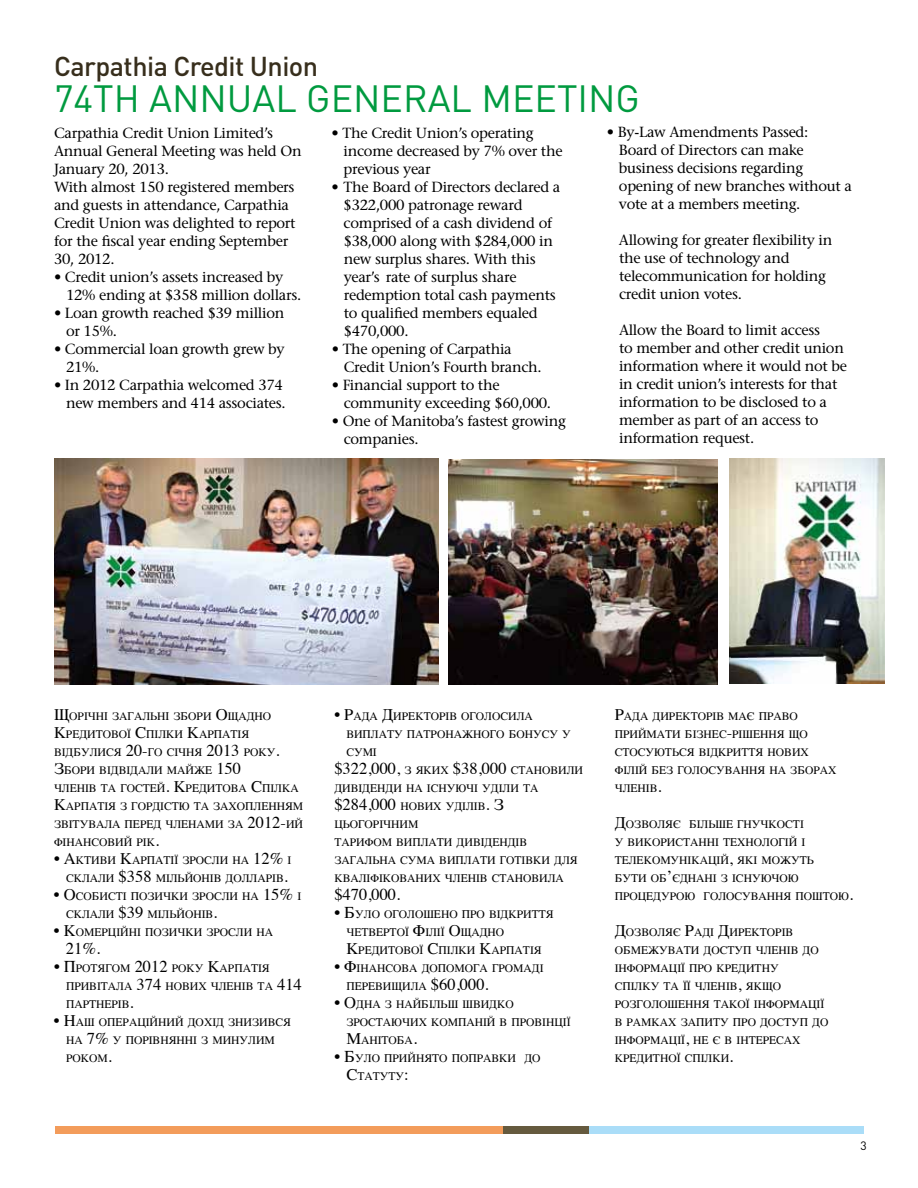
<style>
.page{position:relative;width:918px;height:1188px;background:#fff}
.page>*{position:absolute;margin:0;border:0;box-sizing:border-box;transform-origin:0 0}
.t1{font:37.5px "DIN";color:#009a3f}
.t2{font:500 27px "DIN";letter-spacing:-.02em;color:#372e1c}
.t3{font:16.5px "Times";color:#000}
.t4{font:14.7px/18px "Stone Serif";letter-spacing:-.02em;color:#000}
.t5{font:12px "DIN";color:#000}
.t6{font:11.55px/18px "Times";color:#000}
.s1{font-size:16.5px}
.s2{font-size:11.55px}
</style>
<div class="page">
<div style="left:589px;top:1126px;width:274px;height:8px;background:#aaddf8"></div>
<div style="left:502px;top:1126px;width:87px;height:8px;background:#655a3e"></div>
<div style="left:55px;top:1126px;width:448px;height:8px;background:#f39c5b"></div>
<img style="left:54px;top:459px;width:385px;height:225px">
<img style="left:448px;top:459px;width:270px;height:225px">
<img style="left:730px;top:458px;width:154px;height:226px">
<h2 class="t2" style="left:54px;top:49px;width:266px">Carpathia Credit Union</h2>
<h1 class="t1" style="left:54px;top:75px;width:544px">74TH ANNUAL GENERAL MEETING</h1>
<p class="t4" style="left:54px;top:124px;width:249px">Carpathia Credit Union Limited’s<br>Annual General Meeting was held On<br>January 20, 2013.<br>With almost 150 registered members and guests in attendance, Carpathia<br>Credit Union was delighted to report for the fiscal year ending September<br>30, 2012.</p>
<p class="t4" style="left:66px;top:268px;width:237px;text-indent:-12px">• Credit union’s assets increased by<br>12% ending at $358 million dollars.</p>
<p class="t4" style="left:66px;top:304px;width:220px;text-indent:-12px">• Loan growth reached $39 million or 15%.</p>
<p class="t4" style="left:66px;top:340px;width:220px;text-indent:-12px">• Commercial loan growth grew by<br>21%.</p>
<p class="t4" style="left:54px;top:376px;width:233px;text-align:right">• In 2012 Carpathia welcomed 374 new members and 414 associates.</p>
<p class="t4" style="left:619px;top:123px;width:235px;text-indent:-12px">• By-Law Amendments Passed:<br>Board of Directors can make business decisions regarding opening of new branches without a vote at a members meeting.</p>
<p class="t4" style="left:619px;top:231px;width:215px">Allowing for greater flexibility in the use of technology and telecommunication for holding credit union votes.</p>
<p class="t4" style="left:619px;top:321px;width:230px">Allow the Board to limit access<br>to member and other credit union information where it would not be in credit union’s interests for that information to be disclosed to a member as part of an access to information request.</p>
<p class="t4" style="left:344px;top:124px;width:221px;text-indent:-12px">• The Credit Union’s operating income decreased by 7% over the previous year</p>
<p class="t4" style="left:344px;top:178px;width:218px;text-indent:-12px">• The Board of Directors declared a $322,000 patronage reward comprised of a cash dividend of $38,000 along with $284,000 in new surplus shares. With this year’s rate of surplus share redemption total cash payments to qualified members equaled $470,000.</p>
<p class="t4" style="left:344px;top:340px;width:199px;text-indent:-12px">• The opening of Carpathia<br>Credit Union’s Fourth branch.</p>
<p class="t4" style="left:344px;top:376px;width:209px;text-indent:-12px">• Financial support to the community exceeding $60,000.</p>
<p class="t4" style="left:344px;top:412px;width:224px;text-indent:-12px">• One of Manitoba’s fastest growing companies.</p>
<p class="t6" style="left:54px;top:706px;width:251px"><span class="s1">Щ</span>орічнi загальнi збори <span class="s1">О</span>щадно<br><span class="s1">К</span>редитової <span class="s1">С</span>пілки <span class="s1">К</span>арпатія відбулися <span class="s1">20-</span>го січня <span class="s1">2013</span> року<span class="s1">.<br>З</span>бори відвідали майже <span class="s1">150<br></span>членів та гостей<span class="s1">. К</span>редитова <span class="s1">С</span>пілка<br><span class="s1">К</span>арпатія з гордістю та захопленням звітувала перед членами за <span class="s1">2012-</span>ий фінансовий рік<span class="s1">.</span></p>
<p class="t6" style="left:66px;top:850px;width:227px;text-indent:-12px"><span class="s1">• А</span>ктиви <span class="s1">К</span>арпатiї зросли на <span class="s1">12%</span> і склали <span class="s1">$358</span> мільйонів долларів<span class="s1">.</span></p>
<p class="t6" style="left:66px;top:886px;width:237px;text-indent:-12px"><span class="s1">• О</span>собисті позички зросли на <span class="s1">15%</span> і склали <span class="s1">$39</span> мільйонів<span class="s1">.</span></p>
<p class="t6" style="left:54px;top:922px;width:221px"><span class="s1">• К</span>омерційні позички зросли на</p>
<h3 class="t3" style="left:66px;top:933px;width:36px">21%.</h3>
<p class="t6" style="left:66px;top:958px;width:237px;text-indent:-12px"><span class="s1">• П</span>ротягом <span class="s1">2012</span> року <span class="s1">К</span>арпатія привітала <span class="s1">374</span> нових членів та <span class="s1">414 </span>партнерів<span class="s1">.</span></p>
<p class="t6" style="left:66px;top:1012px;width:227px;text-indent:-12px"><span class="s1">• Н</span>аш операційний дохід знизився на <span class="s1">7%</span> у порівнянні з минулим роком<span class="s1">.</span></p>
<p class="t6" style="left:346px;top:706px;width:226px;text-indent:-12px"><span class="s1">• Р</span>ада <span class="s1">Д</span>иректорів оголосила виплату патронажного бонусу у сумі</p>
<h3 class="t3" style="left:334px;top:753px;width:250px">$322,000, <span class="s2">з яких</span> $38,000 <span class="s2">становили</span></h3>
<p class="t6" style="left:334px;top:778px;width:245px">дивіденди на існуючі уділи та <span class="s1">$284,000</span> нових уділів<span class="s1">. З </span>цьогорічним<br>тарифом виплати дивiдендів загальна сума виплати готівки для кваліфікованих членів становила</p>
<h3 class="t3" style="left:334px;top:879px;width:67px">$470,000.</h3>
<p class="t6" style="left:346px;top:904px;width:209px;text-indent:-12px"><span class="s1">• Б</span>уло оголошено про відкриття четвертої <span class="s1">Ф</span>ілії <span class="s1">О</span>щадно<br><span class="s1">К</span>редитової <span class="s1">С</span>пілки <span class="s1">К</span>арпатія</p>
<p class="t6" style="left:346px;top:958px;width:199px;text-indent:-12px"><span class="s1">• Ф</span>інансова допомога громаді перевищила <span class="s1">$60,000.</span></p>
<p class="t6" style="left:334px;top:994px;width:181px"><span class="s1">• О</span>дна з найбільш швидко</p>
<p class="t6" style="left:346px;top:1012px;width:226px">зростаючих компаній в провінцiї</p>
<p class="t6" style="left:334px;top:1030px;width:84px"><span class="s1">М</span>анітоба<span class="s1">.</span></p>
<p class="t6" style="left:346px;top:1048px;width:196px;text-indent:-12px"><span class="s1">• Б</span>уло прийнято поправки до<br><span class="s1">С</span>татуту<span class="s1">:</span></p>
<p class="t6" style="left:615px;top:706px;width:223px"><span class="s1">Р</span>ада директорів має право приймати бізнес<span class="s1">-</span>рішення що стосуються відкриття нових філій без голосування на зборах членів<span class="s1">.</span></p>
<p class="t6" style="left:615px;top:814px;width:240px"><span class="s1">Д</span>озволяє більше гнучкості<br>у використанні технологій і телекомунікацій<span class="s1">,</span> які можуть<br>бути об<span class="s1">’</span>єднані з існуючою процедурою голосування поштою<span class="s1">.</span></p>
<p class="t6" style="left:615px;top:922px;width:215px"><span class="s1">Д</span>озволяє <span class="s1">Р</span>аді <span class="s1">Д</span>иректорів обмежувати доступ членів до інформації про кредитну<br>спілку та її членів<span class="s1">,</span> якщо розголошення такої інформації в рамках запиту про доступ до інформації<span class="s1">,</span> не є в інтересах кредитної спілки<span class="s1">.</span></p>
<p class="t5" style="left:860px;top:1139px;width:8px">3</p>
</div>
